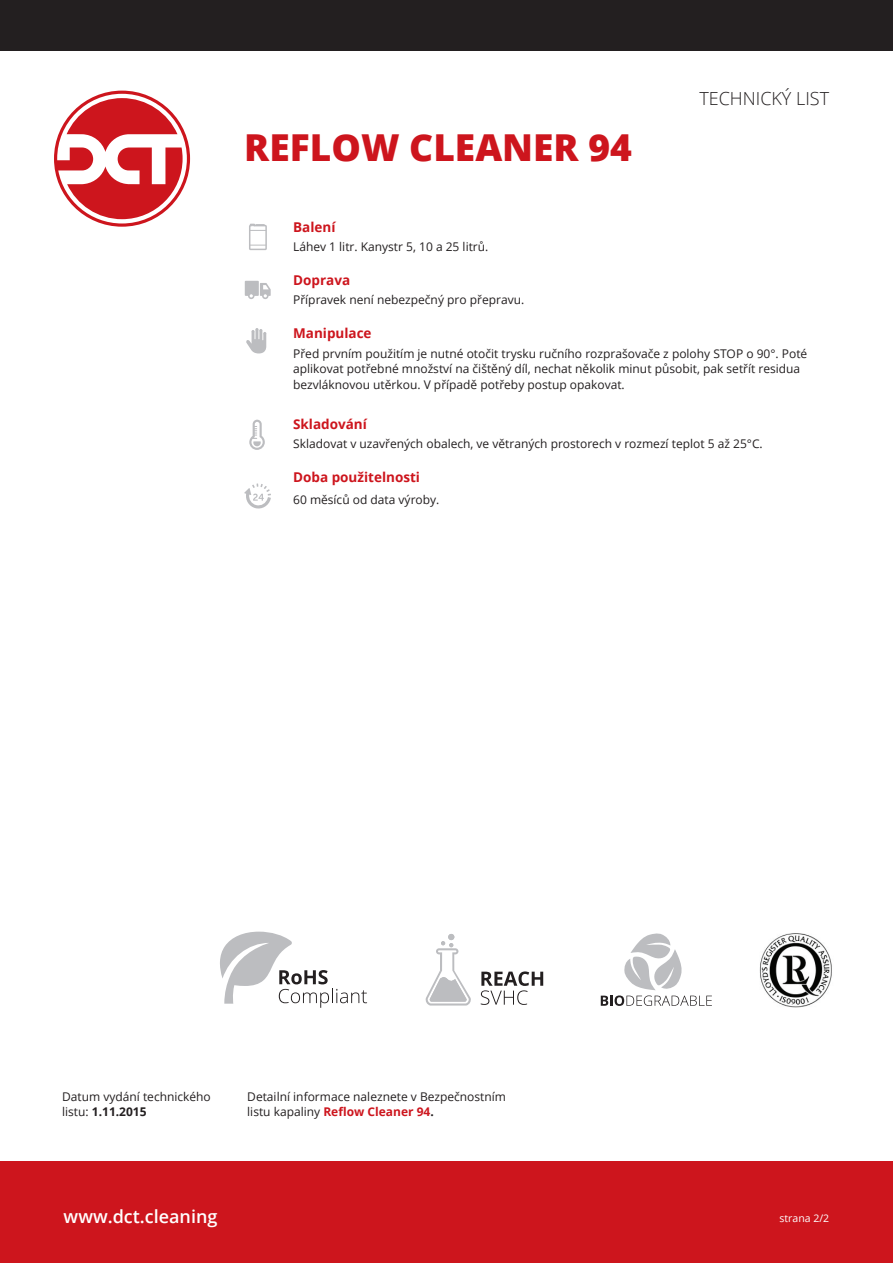
<style>
.page{position:relative;width:893px;height:1263px;background:#fff}
.page>*{position:absolute;margin:0;border:0;box-sizing:border-box;transform-origin:0 0}
.t1{font:800 37.2px "Open Sans";color:#cd151d}
.t2{font:600 18px "Open Sans";color:#fff}
.t3{font:300 18px "Open Sans";color:#231f20}
.t4{font:700 13.5px "Open Sans";color:#cd151d}
.t5{font:12px/15.8px "Open Sans";color:#231f20}
.t6{font:10.5px "Open Sans";color:#fff}
.s1{font-weight:700}
.s2{font-weight:700;color:#cd151d}
</style>
<div class="page">
<div style="left:0;top:1162px;width:893px;height:101px;background:#cd151d"></div>
<div style="left:0;top:0;width:893px;height:50px;background:#231f20"></div>
<svg style="left:249px;top:420px;width:16px;height:30px"></svg>
<svg style="left:246px;top:328px;width:20px;height:25px"></svg>
<svg style="left:245px;top:281px;width:26px;height:18px"></svg>
<svg style="left:244px;top:483px;width:27px;height:26px"></svg>
<svg style="left:249px;top:223px;width:18px;height:27px"></svg>
<svg style="left:54px;top:91px;width:136px;height:136px"></svg>
<svg style="left:220px;top:932px;width:147px;height:76px"></svg>
<svg style="left:481px;top:971px;width:62px;height:34px"></svg>
<svg style="left:426px;top:934px;width:45px;height:71px"></svg>
<svg style="left:601px;top:933px;width:111px;height:73px"></svg>
<img style="left:759px;top:933px;width:73px;height:75px">
<h1 class="t1" style="left:244px;top:119px;width:389px">REFLOW CLEANER 94</h1>
<p class="t4" style="left:293px;top:217px;width:44px">Balení</p>
<p class="t5" style="left:293px;top:238px;width:197px">Láhev 1 litr. Kanystr 5, 10 a 25 litrů.</p>
<p class="t4" style="left:293px;top:270px;width:59px">Doprava</p>
<p class="t4" style="left:293px;top:324px;width:80px">Manipulace</p>
<p class="t5" style="left:293px;top:292px;width:233px">Přípravek není nebezpečný pro přepravu.</p>
<h2 class="t3" style="left:699px;top:86px;width:131px">TECHNICKÝ LIST</h2>
<p class="t5" style="left:293px;top:345px;width:516px">Před prvním použitím je nutné otočit trysku ručního rozprašovače z polohy STOP o 90°. Poté aplikovat potřebné množství na čištěný díl, nechat několik minut působit, pak setřít residua bezvláknovou utěrkou. V případě potřeby postup opakovat.</p>
<p class="t4" style="left:293px;top:415px;width:75px">Skladování</p>
<p class="t5" style="left:293px;top:436px;width:471px">Skladovat v uzavřených obalech, ve větraných prostorech v rozmezí teplot 5 až 25°C.</p>
<p class="t4" style="left:293px;top:468px;width:128px">Doba použitelnosti</p>
<p class="t5" style="left:293px;top:492px;width:148px">60 měsíců od data výroby.</p>
<p class="t5" style="left:62px;top:1089px;width:150px;line-height:14.4px">Datum vydání technického listu: <span class="s1">1.11.2015</span></p>
<p class="t5" style="left:247px;top:1089px;width:260px;line-height:14.4px">Detailní informace naleznete v Bezpečnostním listu kapaliny <span class="s2">Reflow Cleaner 94</span><span class="s1">.</span></p>
<h2 class="t2" style="left:64px;top:1204px;width:155px">www.dct.cleaning</h2>
<p class="t6" style="left:779px;top:1210px;width:51px">strana 2/2</p>
</div>
